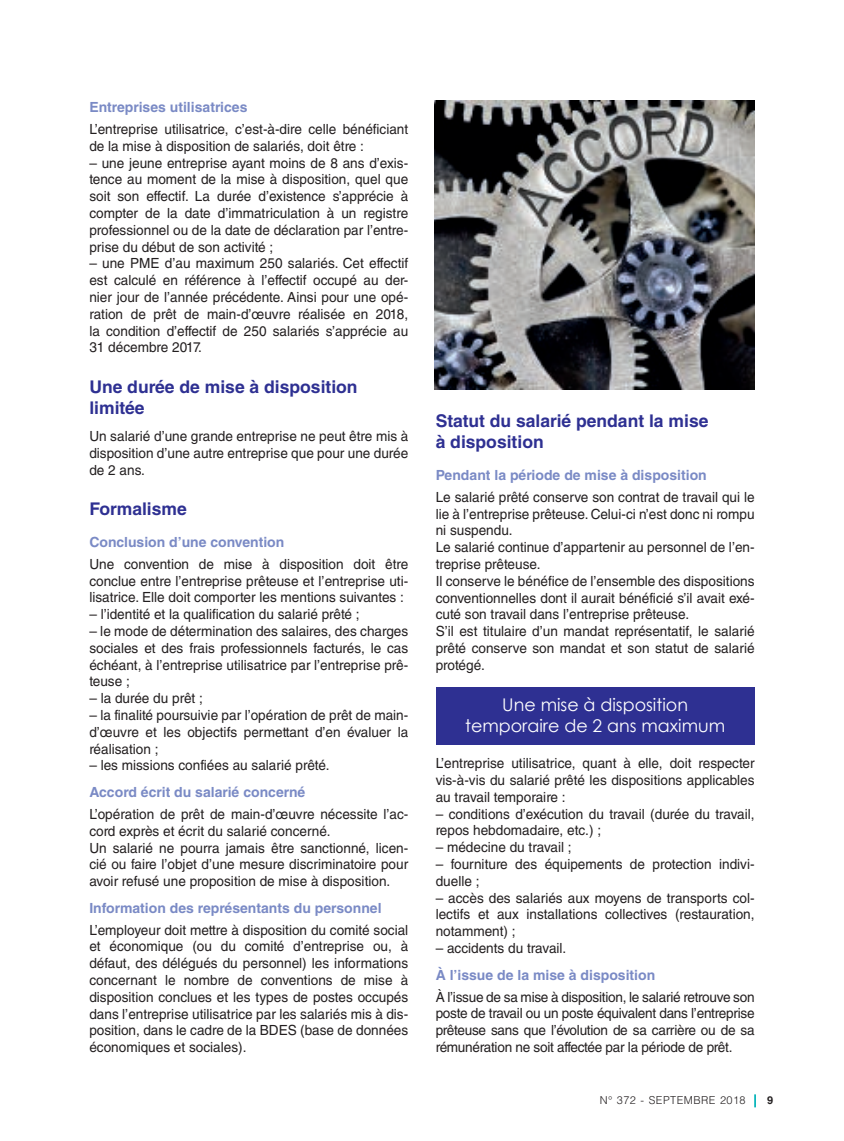
<style>
.page{position:relative;width:844px;height:1141px;background:#fff}
.page>*{position:absolute;margin:0;border:0;box-sizing:border-box;transform-origin:0 0}
.t1{font:700 17.5px/21px "Helvetica LT Std";color:#2e3092}
.t2{font:17.5px/21px "Century Gothic";color:#fff;text-align:center}
.t3{font:14px/16.8px "Helvetica LT Std";color:#231f20;text-align:justify}
.t4{font:700 14px "Helvetica LT Std";color:#7a8ac5}
.t5{font:300 10.85px "Helvetica LT Std";letter-spacing:.04em;color:#231f20}
.s1{font-weight:700}
</style>
<div class="page">
<svg style="left:754px;top:1094px;width:1px;height:13px"></svg>
<div style="left:435px;top:688px;width:319px;height:57px;background:#2e3092"></div>
<img style="left:434px;top:100px;width:320px;height:290px">
<p class="t4" style="left:89px;top:99px;width:160px">Entreprises utilisatrices</p>
<p class="t3" style="left:89px;top:121px;width:320px">L’entreprise utilisatrice, c’est-à-dire celle bénéficiant de la mise à disposition de salariés, doit être :</p>
<p class="t3" style="left:89px;top:154px;width:320px">– une jeune entreprise ayant moins de 8 ans d’exis&shy;tence au moment de la mise à disposition, quel que soit son effectif. La durée d’existence s’apprécie à compter de la date d’immatriculation à un registre professionnel ou de la date de déclaration par l’entre&shy;prise du début de son activité ;</p>
<p class="t3" style="left:89px;top:255px;width:320px">– une PME d’au maximum 250 salariés. Cet effectif est calculé en référence à l’effectif occupé au der&shy;nier jour de l’année précédente. Ainsi pour une opé&shy;ration de prêt de main-d’œuvre réalisée en 2018, la condition d’effectif de 250 salariés s’apprécie au 31 décembre 2017.</p>
<p class="t1" style="left:89px;top:376px;width:270px">Une durée de mise à disposition limitée</p>
<p class="t3" style="left:89px;top:428px;width:320px">Un salarié d’une grande entreprise ne peut être mis à disposition d’une autre entreprise que pour une durée de 2 ans.</p>
<p class="t1" style="left:89px;top:498px;width:99px">Formalisme</p>
<p class="t4" style="left:89px;top:534px;width:196px">Conclusion d’une convention</p>
<p class="t3" style="left:89px;top:556px;width:320px">Une convention de mise à disposition doit être conclue entre l’entreprise prêteuse et l’entreprise uti&shy;lisatrice. Elle doit comporter les mentions suivantes :</p>
<p class="t3" style="left:89px;top:606px;width:272px">– l’identité et la qualification du salarié prêté ;</p>
<p class="t3" style="left:89px;top:623px;width:320px">– le mode de détermination des salaires, des charges sociales et des frais professionnels facturés, le cas échéant, à l’entreprise utilisatrice par l’entreprise prê&shy;teuse ;</p>
<p class="t3" style="left:89px;top:690px;width:115px">– la durée du prêt ;</p>
<p class="t3" style="left:89px;top:707px;width:320px">– la finalité poursuivie par l’opération de prêt de main&shy;d’œuvre et les objectifs permettant d’en évaluer la réalisation ;</p>
<p class="t3" style="left:89px;top:757px;width:242px">– les missions confiées au salarié prêté.</p>
<p class="t4" style="left:89px;top:784px;width:217px">Accord écrit du salarié concerné</p>
<p class="t3" style="left:89px;top:806px;width:320px;text-align:left">L’opération de prêt de main-d’œuvre nécessite l’ac&shy;cord exprès et écrit du salarié concerné.<br>Un salarié ne pourra jamais être sanctionné, licen&shy;cié ou faire l’objet d’une mesure discriminatoire pour avoir refusé une proposition de mise à disposition.</p>
<p class="t4" style="left:89px;top:899px;width:294px">Information des représentants du personnel</p>
<p class="t3" style="left:89px;top:921px;width:320px">L’employeur doit mettre à disposition du comité social et économique (ou du comité d’entreprise ou, à défaut, des délégués du personnel) les informations concernant le nombre de conventions de mise à disposition conclues et les types de postes occupés dans l’entreprise utilisatrice par les salariés mis à dis&shy;position, dans le cadre de la BDES (base de données économiques et sociales).</p>
<p class="t1" style="left:435px;top:410px;width:274px">Statut du salarié pendant la mise à disposition</p>
<p class="t4" style="left:435px;top:466px;width:272px">Pendant la période de mise à disposition</p>
<p class="t3" style="left:435px;top:488px;width:320px;text-align:left">Le salarié prêté conserve son contrat de travail qui le lie à l’entreprise prêteuse. Celui-ci n’est donc ni rompu ni suspendu.<br>Le salarié continue d’appartenir au personnel de l’en&shy;treprise prêteuse.<br>Il conserve le bénéfice de l’ensemble des dispositions conventionnelles dont il aurait bénéficié s’il avait exé&shy;cuté son travail dans l’entreprise prêteuse.<br>S’il est titulaire d’un mandat représentatif, le salarié prêté conserve son mandat et son statut de salarié protégé.</p>
<p class="t2" style="left:465px;top:693px;width:262px">Une mise à disposition temporaire de 2 ans maximum</p>
<p class="t3" style="left:435px;top:755px;width:320px">L’entreprise utilisatrice, quant à elle, doit respecter vis-à-vis du salarié prêté les dispositions applicables au travail temporaire :</p>
<p class="t3" style="left:435px;top:805px;width:320px">– conditions d’exécution du travail (durée du travail, repos hebdomadaire, etc.) ;</p>
<p class="t3" style="left:435px;top:839px;width:137px">– médecine du travail ;</p>
<p class="t3" style="left:435px;top:856px;width:320px">– fourniture des équipements de protection indivi&shy;duelle ;</p>
<p class="t3" style="left:435px;top:889px;width:320px">– accès des salariés aux moyens de transports col&shy;lectifs et aux installations collectives (restauration, notamment) ;</p>
<p class="t3" style="left:435px;top:940px;width:132px">– accidents du travail.</p>
<p class="t4" style="left:435px;top:966px;width:221px">À l’issue de la mise à disposition</p>
<p class="t3" style="left:435px;top:988px;width:320px">À l’issue de sa mise à disposition, le salarié retrouve son poste de travail ou un poste équivalent dans l’entreprise prêteuse sans que l’évolution de sa carrière ou de sa rémunération ne soit affectée par la période de prêt.</p>
<p class="t5" style="left:599px;top:1093px;width:175px">N° 372 - SEPTEMBRE 2018 <span class="s1">9</span></p>
</div>
